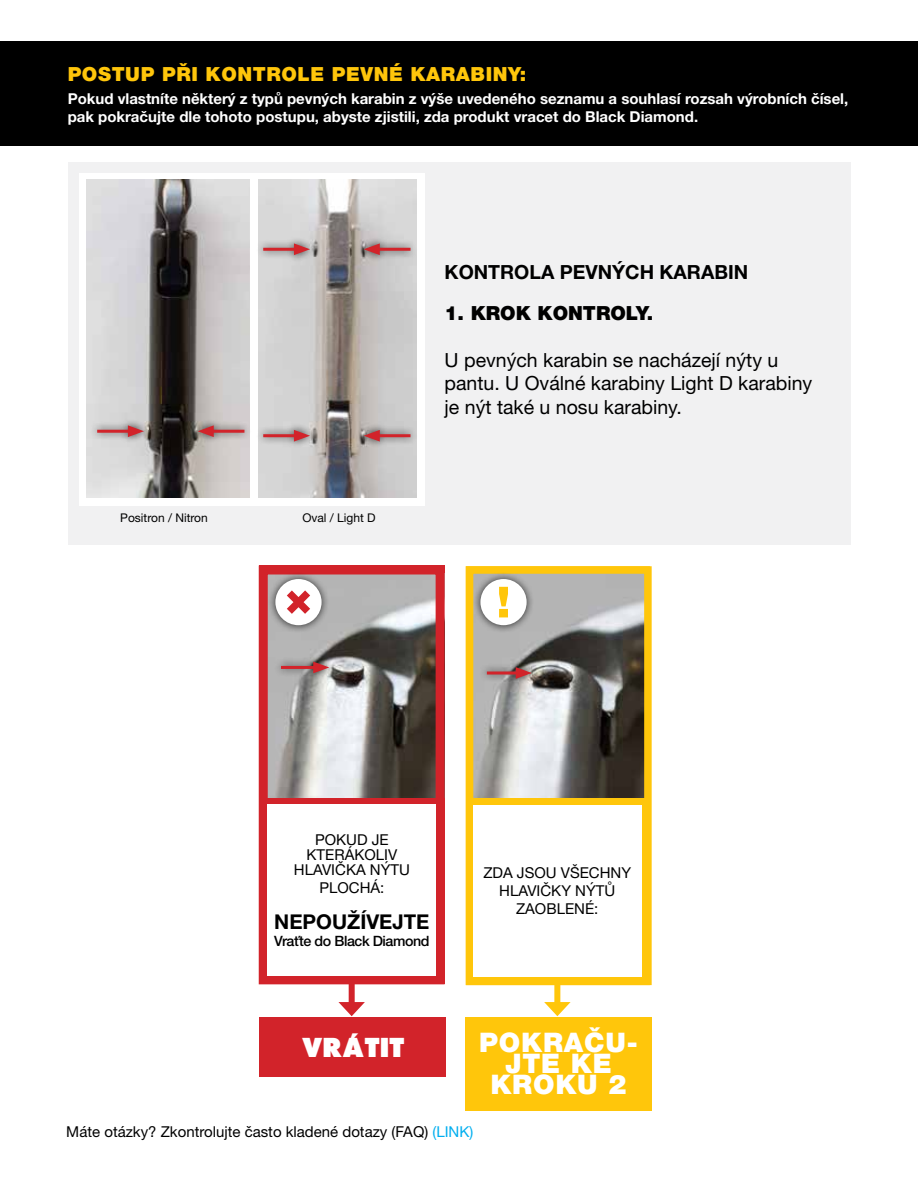
<style>
.page{position:relative;width:918px;height:1188px;background:#fff}
.page>*{position:absolute;margin:0;border:0;box-sizing:border-box;transform-origin:0 0}
.t1{font:800 28.8px "Futura SHOP";letter-spacing:.03em;color:#fff}
.t2{font:900 27px "Helvetica Neue LT Pro";letter-spacing:.03em;color:#fff}
.t3{font:700 20.4px "Helvetica Neue LT Pro";color:#000}
.t4{font:19.5px/23.4px "Helvetica Neue LT Pro";color:#000}
.t5{font:900 19.5px "Helvetica Neue LT Pro";letter-spacing:.03em;color:#ffc60b}
.t6{font:700 19.5px "Helvetica Neue LT Pro";color:#000}
.t7{font:900 19.5px "Helvetica Neue LT Pro";color:#000}
.t8{font:700 15px/18px "Helvetica Neue LT Pro";color:#fff}
.t9{font:15px/15px "Helvetica Neue LT Pro";color:#000;text-align:center}
.t10{font:500 14.25px "Helvetica Neue LT Pro";letter-spacing:-.03em;color:#000}
.t11{font:12px "Helvetica Neue LT Pro";color:#000}
.s1{color:#00aeef}
</style>
<div class="page">
<div style="left:68px;top:162px;width:783px;height:382px;background:#f1f1f2"></div>
<div style="left:79px;top:173px;width:345px;height:333px;background:#fff"></div>
<img style="left:87px;top:180px;width:163px;height:318px">
<img style="left:259px;top:180px;width:158px;height:318px">
<div style="left:89px;top:418px;width:62px;height:26px;background:#000;opacity:.75"></div>
<hr style="left:97px;top:430px;width:37px;height:3px;background:#d2232a">
<svg style="left:128px;top:425px;width:16px;height:12px"></svg>
<div style="left:256px;top:423px;width:61px;height:26px;background:#000;opacity:.75"></div>
<hr style="left:263px;top:434px;width:37px;height:3px;background:#d2232a">
<svg style="left:294px;top:430px;width:16px;height:12px"></svg>
<div style="left:256px;top:236px;width:61px;height:26px;background:#000;opacity:.75"></div>
<hr style="left:263px;top:248px;width:37px;height:3px;background:#d2232a">
<svg style="left:294px;top:243px;width:16px;height:12px"></svg>
<div style="left:191px;top:418px;width:61px;height:26px;background:#000;opacity:.75"></div>
<hr style="left:208px;top:430px;width:36px;height:3px;background:#d2232a">
<svg style="left:198px;top:425px;width:16px;height:12px"></svg>
<div style="left:357px;top:423px;width:61px;height:26px;background:#000;opacity:.75"></div>
<hr style="left:374px;top:434px;width:37px;height:3px;background:#d2232a">
<svg style="left:364px;top:430px;width:16px;height:12px"></svg>
<div style="left:357px;top:236px;width:61px;height:26px;background:#000;opacity:.75"></div>
<hr style="left:374px;top:248px;width:37px;height:3px;background:#d2232a">
<svg style="left:364px;top:243px;width:16px;height:12px"></svg>
<img style="left:269px;top:576px;width:166px;height:221px">
<div style="left:273px;top:654px;width:63px;height:26px;background:#000;opacity:.75"></div>
<hr style="left:281px;top:666px;width:38px;height:3px;background:#d2232a">
<svg style="left:313px;top:662px;width:16px;height:11px"></svg>
<div style="left:259px;top:566px;width:186px;height:418px;border:9px solid #d2232a"></div>
<div style="left:268px;top:804px;width:168px;height:172px;background:#fff"></div>
<div style="left:349px;top:983px;width:6px;height:24px;background:#d2232a"></div>
<svg style="left:338px;top:1002px;width:27px;height:14px"></svg>
<div style="left:259px;top:1017px;width:187px;height:60px;background:#d2232a"></div>
<div style="left:268px;top:571px;width:62px;height:62px;background:#000;opacity:.75"></div>
<div style="left:275px;top:579px;width:47px;height:46px;background:#fff;border-radius:50%"></div>
<svg style="left:287px;top:590px;width:23px;height:24px"></svg>
<img style="left:475px;top:575px;width:168px;height:223px">
<div style="left:466px;top:566px;width:186px;height:419px;border:8px solid #ffc60b"></div>
<div style="left:473px;top:805px;width:169px;height:172px;background:#fff"></div>
<div style="left:479px;top:660px;width:60px;height:26px;background:#000;opacity:.75"></div>
<hr style="left:487px;top:672px;width:34px;height:3px;background:#d2232a">
<svg style="left:516px;top:667px;width:16px;height:12px"></svg>
<div style="left:0;top:41px;width:918px;height:104px;background:#000"></div>
<div style="left:554px;top:983px;width:6px;height:24px;background:#ffc60b"></div>
<svg style="left:544px;top:1002px;width:27px;height:14px"></svg>
<div style="left:465px;top:1017px;width:187px;height:94px;background:#ffc60b"></div>
<div style="left:473px;top:571px;width:62px;height:62px;background:#000;opacity:.75"></div>
<div style="left:480px;top:579px;width:47px;height:46px;background:#fff;border-radius:50%"></div>
<svg style="left:499px;top:587px;width:9px;height:30px"></svg>
<h3 class="t5" style="left:68px;top:63px;width:460px">POSTUP PŘI KONTROLE PEVNÉ KARABINY:</h3>
<p class="t8" style="left:68px;top:89px;width:782px">Pokud vlastníte některý z typů pevných karabin z výše uvedeného seznamu a souhlasí rozsah výrobních čísel, pak pokračujte dle tohoto postupu, abyste zjistili, zda produkt vracet do Black Diamond.</p>
<p class="t11" style="left:120px;top:510px;width:89px">Positron / Nitron</p>
<p class="t11" style="left:302px;top:510px;width:75px">Oval / Light D</p>
<h3 class="t6" style="left:445px;top:260px;width:305px">Kontrola pevných karabin</h3>
<h3 class="t7" style="left:445px;top:301px;width:210px">1. KROK KONTROLY.</h3>
<h3 class="t4" style="left:445px;top:348px;width:369px">U pevných karabin se nacházejí nýty u pantu. U Oválné karabiny Light D karabiny je nýt také u nosu karabiny.</h3>
<p class="t9" style="left:307px;top:832px;width:90px">Pokud je kterákoliv</p>
<p class="t9" style="left:294px;top:862px;width:11px">hlav</p>
<p class="t9" style="left:331px;top:862px;width:78px">ička nýtu</p>
<p class="t9" style="left:319px;top:880px;width:11px">ploch</p>
<p class="t9" style="left:371px;top:880px;width:15px">á:</p>
<h3 class="t3" style="left:274px;top:909px;width:157px">nepoužívejte</h3>
<p class="t10" style="left:274px;top:932px;width:157px">Vraťte do Black Diamond</p>
<h1 class="t1" style="left:302px;top:1032px;width:104px">Vrátit</h1>
<p class="t9" style="left:483px;top:865px;width:11px">Zda</p>
<p class="t9" style="left:517px;top:865px;width:19px">jsou</p>
<p class="t9" style="left:561px;top:865px;width:30px">všechn</p>
<p class="t9" style="left:621px;top:865px;width:11px">y</p>
<p class="t9" style="left:499px;top:883px;width:11px">hlav</p>
<p class="t9" style="left:537px;top:883px;width:80px">ičky nýtů</p>
<p class="t9" style="left:516px;top:901px;width:20px">zaoblen</p>
<p class="t9" style="left:585px;top:901px;width:15px">é:</p>
<h2 class="t2" style="left:479px;top:1027px;width:160px">POKRAČU-</h2>
<h2 class="t2" style="left:505px;top:1048px;width:86px">JTE KE</h2>
<h2 class="t2" style="left:490px;top:1069px;width:137px">KROKU 2</h2>
<p class="t9" style="left:66px;top:1124px;width:408px">Máte otázky? Zkontrolujte často kladené dotazy (FAQ) <span class="s1">(LINK)</span></p>
</div>
